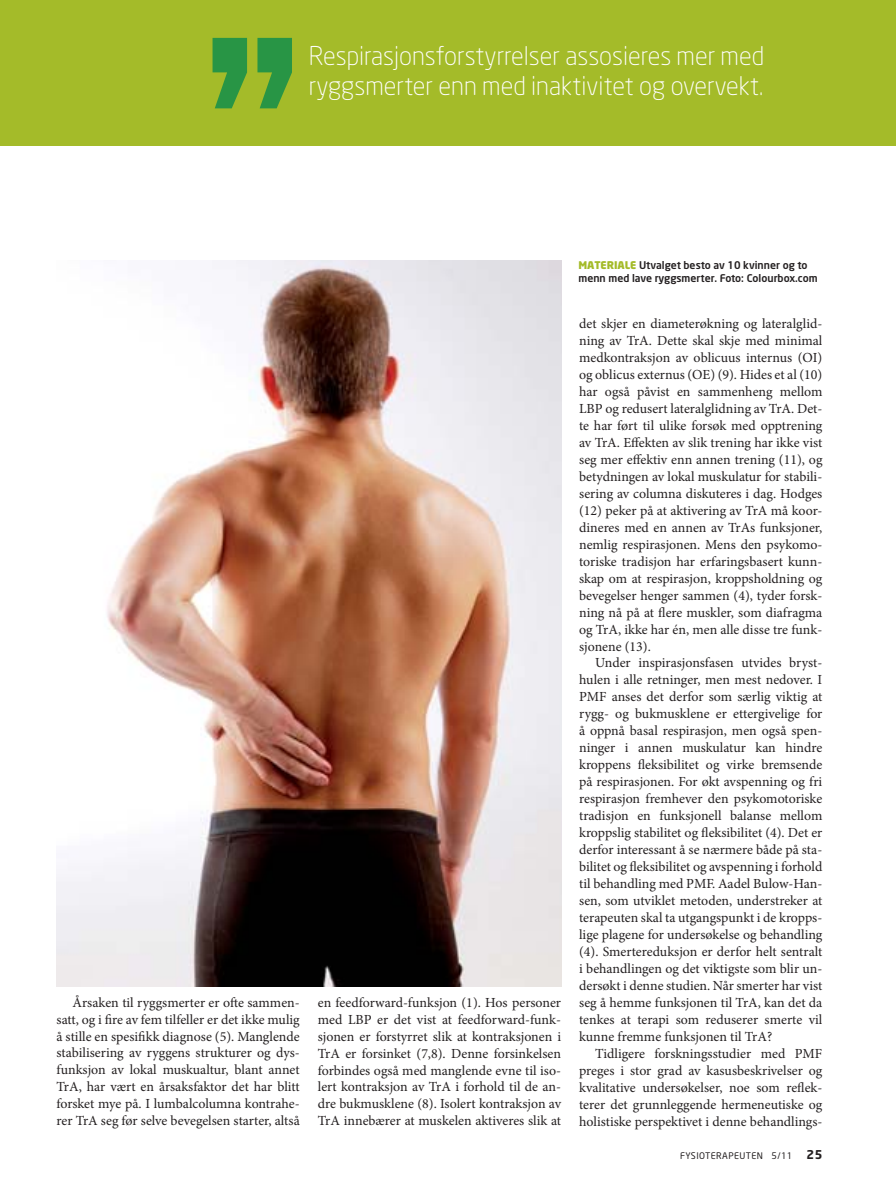
<style>
.page{position:relative;width:896px;height:1194px;background:#fff}
.page>*{position:absolute;margin:0;border:0;box-sizing:border-box;transform-origin:0 0}
.t1{font:300 25.5px/30px "Neo Sans";color:#fff}
.t2{font:13.8px/17px "Minion Pro";color:#231f20;text-align:justify}
.t3{font:500 10.5px/13.5px "Neo Sans";color:#231f20}
.t4{font:9px "Neo Sans";letter-spacing:.05em;color:#231f20}
.s1{font-weight:900;color:#a4bb29}
.s2{font-weight:700;font-size:12px}
</style>
<div class="page">
<div style="left:1px;top:1px;width:894px;height:145px;background:#a4bb29"></div>
<svg style="left:212px;top:38px;width:35px;height:70px"></svg>
<svg style="left:257px;top:38px;width:35px;height:70px"></svg>
<img style="left:57px;top:260px;width:504px;height:726px">
<h1 class="t1" style="left:309px;top:43px;width:457px">Respirasjonsforstyrrelser assosieres mer med ryggsmerter enn med inaktivitet og overvekt.</h1>
<p class="t2" style="left:57px;top:994px;width:245px;text-indent:16px">Årsaken til ryggsmerter er ofte sammen&shy;satt, og i fire av fem tilfeller er det ikke mulig å stille en spesifikk diagnose (5). Manglende stabilisering av ryggens strukturer og dys&shy;funksjon av lokal muskualtur, blant annet TrA, har vært en årsaksfaktor det har blitt forsket mye på. I lumbalcolumna kontrahe&shy;rer TrA seg før selve bevegelsen starter, altså</p>
<p class="t2" style="left:318px;top:994px;width:245px">en feedforward-funksjon (1). Hos personer med LBP er det vist at feedforward-funk&shy;sjonen er forstyrret slik at kontraksjonen i TrA er forsinket (7,8). Denne forsinkelsen forbindes også med manglende evne til iso&shy;lert kontraksjon av TrA i forhold til de an&shy;dre bukmusklene (8). Isolert kontraksjon av TrA innebærer at muskelen aktiveres slik at</p>
<p class="t3" style="left:578px;top:259px;width:240px"><span class="s1">MATERIALE</span> Utvalget besto av 10 kvinner og to menn med lave ryggsmerter. Foto: Colourbox.com</p>
<p class="t2" style="left:579px;top:316px;width:245px">det skjer en diameterøkning og lateralglid&shy;ning av TrA. Dette skal skje med minimal medkontraksjon av oblicuus internus (OI) og oblicus externus (OE) (9). Hides et al (10) har også påvist en sammenheng mellom LBP og redusert lateralglidning av TrA. Det&shy;te har ført til ulike forsøk med opptrening av TrA. Effekten av slik trening har ikke vist seg mer effektiv enn annen trening (11), og betydningen av lokal muskulatur for stabili&shy;sering av columna diskuteres i dag. Hodges (12) peker på at aktivering av TrA må koor&shy;dineres med en annen av TrAs funksjoner, nemlig respirasjonen. Mens den psykomo&shy;toriske tradisjon har erfaringsbasert kunn&shy;skap om at respirasjon, kroppsholdning og bevegelser henger sammen (4), tyder forsk&shy;ning nå på at flere muskler, som diafragma og TrA, ikke har én, men alle disse tre funk&shy;sjonene (13).</p>
<p class="t2" style="left:579px;top:655px;width:245px;text-indent:16px">Under inspirasjonsfasen utvides bryst&shy;hulen i alle retninger, men mest nedover. I PMF anses det derfor som særlig viktig at rygg- og bukmusklene er ettergivelige for å oppnå basal respirasjon, men også spen&shy;ninger i annen muskulatur kan hindre kroppens fleksibilitet og virke bremsende på respirasjonen. For økt avspenning og fri respirasjon fremhever den psykomotoriske tradisjon en funksjonell balanse mellom kroppslig stabilitet og fleksibilitet (4). Det er derfor interessant å se nærmere både på sta&shy;bilitet og fleksibilitet og avspenning i forhold til behandling med PMF. Aadel Bulow-Han&shy;sen, som utviklet metoden, understreker at terapeuten skal ta utgangspunkt i de kropps&shy;lige plagene for undersøkelse og behandling (4). Smertereduksjon er derfor helt sentralt i behandlingen og det viktigste som blir un&shy;dersøkt i denne studien. Når smerter har vist seg å hemme funksjonen til TrA, kan det da tenkes at terapi som reduserer smerte vil kunne fremme funksjonen til TrA?</p>
<p class="t2" style="left:579px;top:1045px;width:245px;text-indent:16px">Tidligere forskningsstudier med PMF preges i stor grad av kasusbeskrivelser og kvalitative undersøkelser, noe som reflek&shy;terer det grunnleggende hermeneutiske og holistiske perspektivet i denne behandlings-</p>
<p class="t4" style="left:680px;top:1151px;width:144px">FYSIOTERAPEUTEN 5/11 <span class="s2">25</span></p>
</div>
